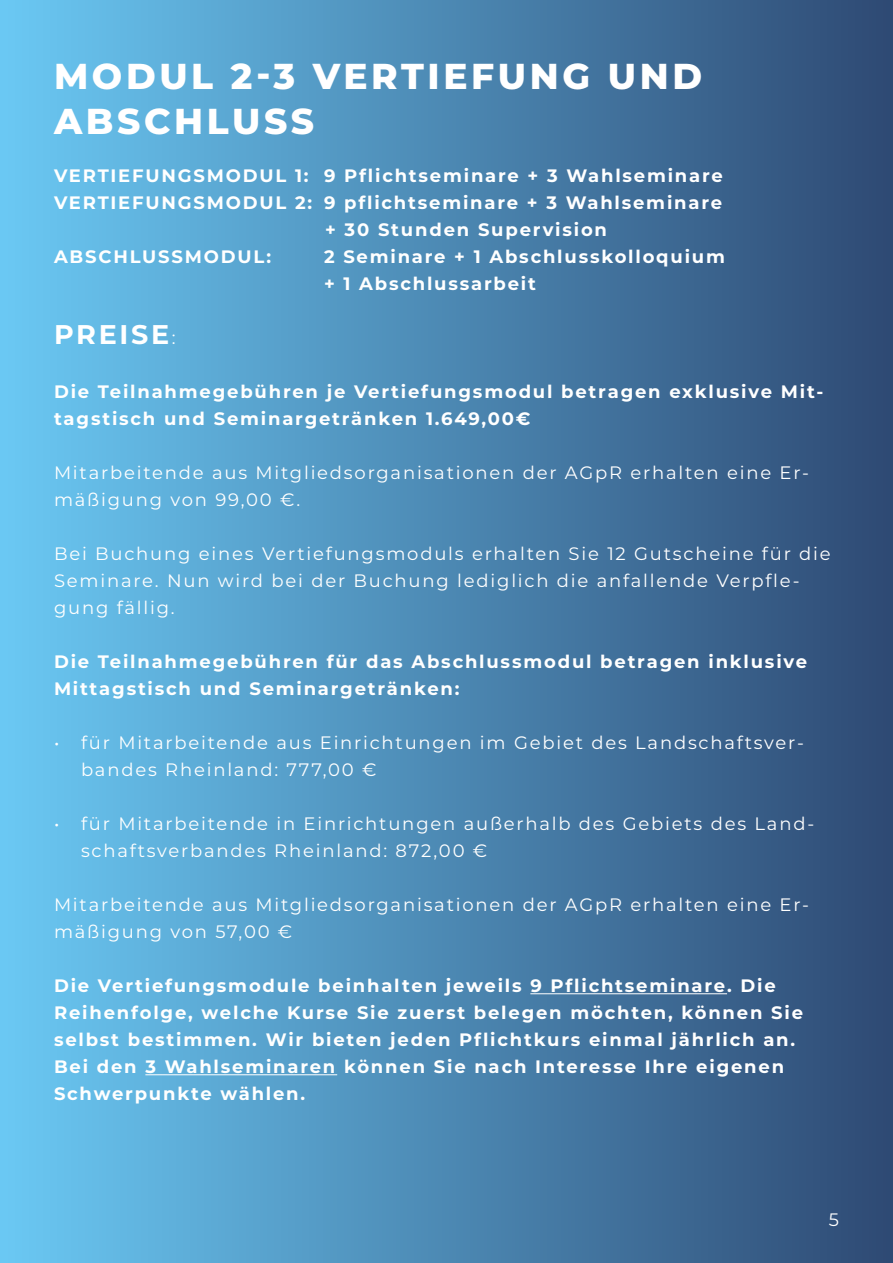
<style>
.page{position:relative;width:893px;height:1263px;background:#fff}
.page>*{position:absolute;margin:0;border:0;box-sizing:border-box;transform-origin:0 0}
.t1{font:800 36px "Montserrat";letter-spacing:.1em;color:#fff}
.SUBTITLE{font:700 27px "Montserrat";letter-spacing:.1em;color:#fff}
.SUBTITLE-2{font:700 18px/27px "Montserrat";letter-spacing:.1em;color:#fff}
.SUBTITLE-3{font:18px/27px "Montserrat";letter-spacing:.1em;color:#fff}
.s1{font-weight:400;font-size:18px}
</style>
<div class="page">
<div style="left:0;top:0;width:893px;height:1263px;background:linear-gradient(to right,#6ac9f4,#2e4973)"></div>
<hr style="left:530px;top:993px;width:197px;height:1px;background:#fff">
<hr style="left:145px;top:1074px;width:192px;height:1px;background:#fff">
<p class="t1" style="left:54px;top:50px;width:650px">MODUL 2-3 VERTIEFUNG UND</p>
<p class="t1" style="left:54px;top:95px;width:262px">ABSCHLUSS</p>
<p class="SUBTITLE-2" style="left:54px;top:161px;width:670px">VERTIEFUNGSMODUL 1: 9 Pflichtseminare + 3 Wahlseminare</p>
<p class="SUBTITLE-2" style="left:54px;top:188px;width:670px">VERTIEFUNGSMODUL 2: 9 pflichtseminare + 3 Wahlseminare</p>
<p class="SUBTITLE-2" style="left:325px;top:215px;width:283px">+ 30 Stunden Supervision</p>
<p class="SUBTITLE-2" style="left:54px;top:242px;width:219px">ABSCHLUSSMODUL:</p>
<p class="SUBTITLE-2" style="left:324px;top:242px;width:402px">2 Seminare + 1 Abschlusskolloquium + 1 Abschlussarbeit</p>
<p class="SUBTITLE" style="left:54px;top:315px;width:123px">PREISE<span class="s1">:</span></p>
<p class="SUBTITLE-2" style="left:54px;top:377px;width:771px">Die Teilnahmegebühren je Vertiefungsmodul betragen exklusive Mit&shy;tagstisch und Seminargetränken 1.649,00€</p>
<p class="SUBTITLE-3" style="left:54px;top:458px;width:757px">Mitarbeitende aus Mitgliedsorganisationen der AGpR erhalten eine Er&shy;mäßigung von 99,00 €.</p>
<p class="SUBTITLE-3" style="left:54px;top:539px;width:778px">Bei Buchung eines Vertiefungsmoduls erhalten Sie 12 Gutscheine für die<br>Seminare. Nun wird bei der Buchung lediglich die anfallende Verpfle&shy;gung fällig.</p>
<p class="SUBTITLE-2" style="left:54px;top:647px;width:755px">Die Teilnahmegebühren für das Abschlussmodul betragen inklusive<br>Mittagstisch und Seminargetränken:</p>
<p class="SUBTITLE-3" style="left:81px;top:728px;width:724px;text-indent:-27px">• für Mitarbeitende aus Einrichtungen im Gebiet des Landschaftsver&shy;bandes Rheinland: 777,00 €</p>
<p class="SUBTITLE-3" style="left:81px;top:809px;width:735px;text-indent:-27px">• für Mitarbeitende in Einrichtungen außerhalb des Gebiets des Land&shy;schaftsverbandes Rheinland: 872,00 €</p>
<p class="SUBTITLE-3" style="left:54px;top:890px;width:757px">Mitarbeitende aus Mitgliedsorganisationen der AGpR erhalten eine Er&shy;mäßigung von 57,00 €</p>
<p class="SUBTITLE-2" style="left:54px;top:971px;width:751px">Die Vertiefungsmodule beinhalten jeweils 9 Pflichtseminare. Die<br>Reihenfolge, welche Kurse Sie zuerst belegen möchten, können Sie selbst bestimmen. Wir bieten jeden Pflichtkurs einmal jährlich an.</p>
<p class="SUBTITLE-2" style="left:54px;top:1052px;width:732px">Bei den 3 Wahlseminaren können Sie nach Interesse Ihre eigenen<br>Schwerpunkte wählen.</p>
<p class="SUBTITLE-3" style="left:829px;top:1206px;width:12px">5</p>
</div>
